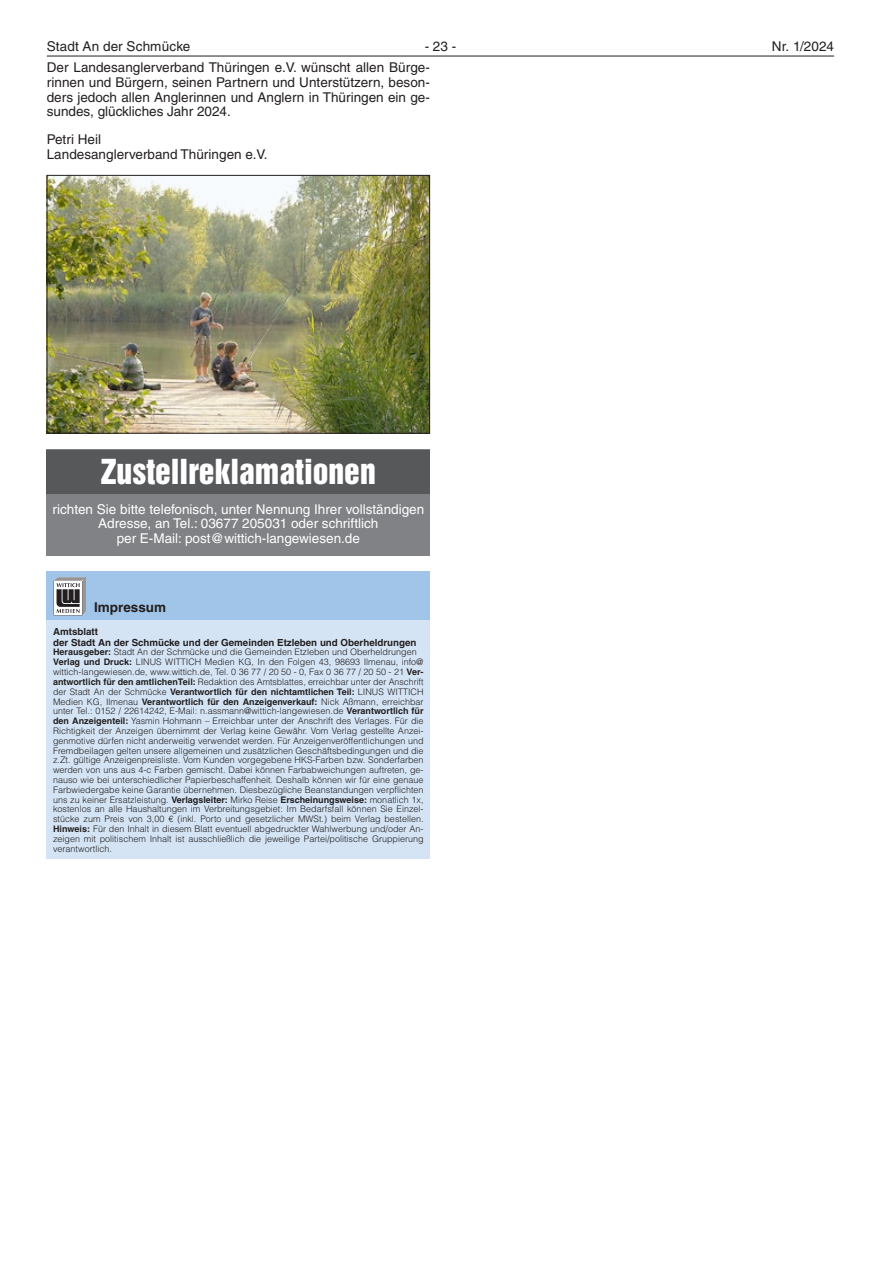
<style>
.page{position:relative;width:881px;height:1263px;background:#fff}
.page>*{position:absolute;margin:0;border:0;box-sizing:border-box;transform-origin:0 0}
.Zustell_ueber{font:31.5px "Helvetica Inserat LT";color:#fff}
.t1{font:13.5px/14.7px "Helvetica LT";color:#231f20;text-align:justify}
.Zustell_norm{font:13.5px/14.7px "Helvetica LT";color:#fff;text-align:center}
.Impressum_kopfz{font:700 13.5px "Helvetica LT";color:#231f20}
.Impressum_oben{font:700 9.75px "Helvetica LT";color:#231f20}
.Impressum_Norm{font:300 9px/9.8px "Helvetica LT";color:#231f20;text-align:justify}
.s1{font-weight:700}
</style>
<div class="page">
<hr style="left:47px;top:56px;width:786px;height:1px;background:#231f20">
<img style="left:49px;top:177px;width:378px;height:254px">
<div style="left:47px;top:175px;width:382px;height:258px;border:1px solid #231f20"></div>
<div style="left:47px;top:449px;width:382px;height:107px;background:#808285"></div>
<div style="left:47px;top:450px;width:382px;height:44px;background:#57585a"></div>
<div style="left:47px;top:609px;width:382px;height:249px;background:#d4e4f4"></div>
<div style="left:47px;top:572px;width:382px;height:48px;background:#a0c5e8"></div>
<svg style="left:54px;top:577px;width:32px;height:38px"></svg>
<h2 class="t1" style="left:47px;top:39px;width:145px">Stadt An der Schmücke</h2>
<h2 class="t1" style="left:424px;top:39px;width:33px">- 23 -</h2>
<h2 class="t1" style="left:771px;top:39px;width:63px">Nr. 1/2024</h2>
<p class="t1" style="left:47px;top:60px;width:384px">Der Landesanglerverband Thüringen e.V. wünscht allen Bürge&shy;rinnen und Bürgern, seinen Partnern und Unterstützern, beson&shy;ders jedoch allen Anglerinnen und Anglern in Thüringen ein ge&shy;sundes, glückliches Jahr 2024.</p>
<p class="t1" style="left:47px;top:132px;width:56px">Petri Heil</p>
<p class="t1" style="left:47px;top:147px;width:222px">Landesanglerverband Thüringen e.V.</p>
<p class="Zustell_ueber" style="left:101px;top:453px;width:276px">Zustellreklamationen</p>
<p class="Zustell_norm" style="left:52px;top:501px;width:373px">richten Sie bitte telefonisch, unter Nennung Ihrer vollständigen<br>Adresse, an Tel.: 03677 205031 oder schriftlich<br>per E-Mail: post@wittich-langewiesen.de</p>
<p class="Impressum_kopfz" style="left:94px;top:599px;width:74px">Impressum</p>
<p class="Impressum_oben" style="left:53px;top:626px;width:46px">Amtsblatt</p>
<p class="Impressum_oben" style="left:53px;top:636px;width:365px">der Stadt An der Schmücke und der Gemeinden Etzleben und Oberheldrungen</p>
<p class="Impressum_Norm" style="left:53px;top:647px;width:365px"><span class="s1">Herausgeber:</span> Stadt An der Schmücke und die Gemeinden Etzleben und Oberheldrungen</p>
<p class="Impressum_Norm" style="left:53px;top:657px;width:372px"><span class="s1">Verlag und Druck:</span> LINUS WITTICH Medien KG, In den Folgen 43, 98693 Ilmenau, info@ wittich-langewiesen.de, www.wittich.de, Tel. 0 36 77 / 20 50 - 0, Fax 0 36 77 / 20 50 - 21 <span class="s1">Ver&shy;antwortlich für den amtlichenTeil:</span> Redaktion des Amtsblattes, erreichbar unter der Anschrift der Stadt An der Schmücke <span class="s1">Verantwortlich für den nichtamtlichen Teil:</span> LINUS WITTICH Medien KG, Ilmenau <span class="s1">Verantwortlich für den Anzeigenverkauf:</span> Nick Aßmann, erreichbar unter Tel.: 0152 / 22614242, E-Mail: n.assmann@wittich-langewiesen.de <span class="s1">Verantwortlich für den Anzeigenteil:</span> Yasmin Hohmann – Erreichbar unter der Anschrift des Verlages. Für die Richtigkeit der Anzeigen übernimmt der Verlag keine Gewähr. Vom Verlag gestellte Anzei&shy;genmotive dürfen nicht anderweitig verwendet werden. Für Anzeigenveröffentlichungen und Fremdbeilagen gelten unsere allgemeinen und zusätzlichen Geschäftsbedingungen und die z.Zt. gültige Anzeigenpreisliste. Vom Kunden vorgegebene HKS-Farben bzw. Sonderfarben werden von uns aus 4-c Farben gemischt. Dabei können Farbabweichungen auftreten, ge&shy;nauso wie bei unterschiedlicher Papierbeschaffenheit. Deshalb können wir für eine genaue Farbwiedergabe keine Garantie übernehmen. Diesbezügliche Beanstandungen verpflichten uns zu keiner Ersatzleistung. <span class="s1">Verlagsleiter:</span> Mirko Reise <span class="s1">Erscheinungsweise:</span> monatlich 1x, kostenlos an alle Haushaltungen im Verbreitungsgebiet: Im Bedarfsfall können Sie Einzel&shy;stücke zum Preis von 3,00 € (inkl. Porto und gesetzlicher MWSt.) beim Verlag bestellen.<br><span class="s1">Hinweis:</span> Für den Inhalt in diesem Blatt eventuell abgedruckter Wahlwerbung und/oder An&shy;zeigen mit politischem Inhalt ist ausschließlich die jeweilige Partei/politische Gruppierung verantwortlich.</p>
</div>
